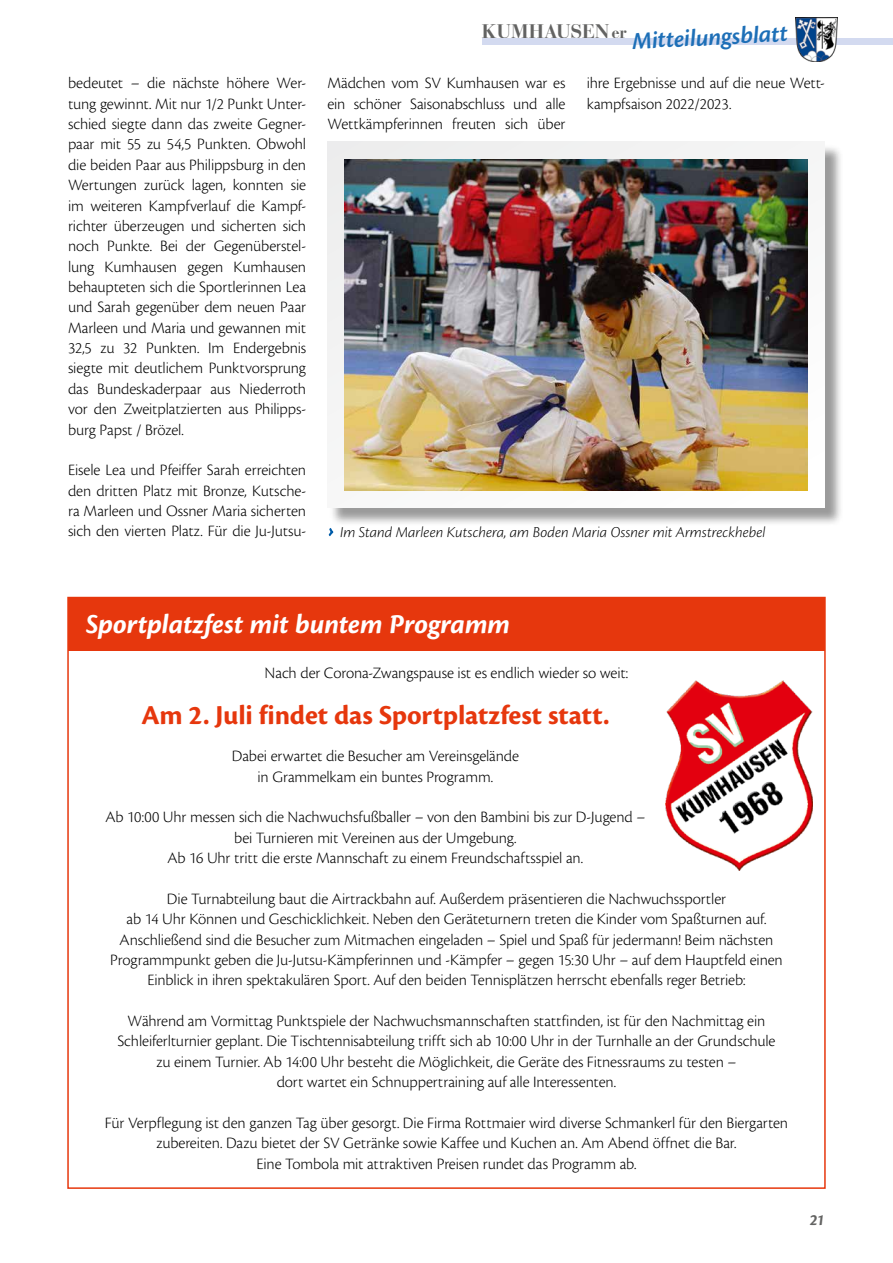
<style>
.page{position:relative;width:893px;height:1263px;background:#fff}
.page>*{position:absolute;margin:0;border:0;box-sizing:border-box;transform-origin:0 0}
.t1{font:700 28.5px "Cronos Pro";letter-spacing:-.005em;color:#e6370d}
.t2{font:italic 700 28.5px "Cronos Pro";letter-spacing:-.005em;color:#fff}
.t3{font:italic 600 25.2px "Cronos Pro";color:#1d6fb7}
.t4{font:700 19.5px "Bauer Bodoni Std";letter-spacing:.005em;color:#636362}
.t5{font:300 16.5px/20.4px "Cronos Pro";letter-spacing:-.01em;color:#000;text-align:center}
.t6{font:italic 700 16.5px "Cronos Pro";color:#636362}
.t7{font:italic 300 15.75px "Cronos Pro";color:#000}
.s1{font-size:16.5px}
</style>
<div class="page">
<div style="left:482px;top:38px;width:411px;height:6px;background:#d3daf0"></div>
<img style="left:795px;top:18px;width:43px;height:44px">
<div style="left:68px;top:597px;width:757px;height:54px;background:#e6370d"></div>
<div style="left:330px;top:144px;width:514px;height:382px;background:#000;opacity:.4"></div>
<div style="left:327px;top:142px;width:498px;height:365px;background:#f5f6f6"></div>
<img style="left:344px;top:159px;width:464px;height:331px">
<img style="left:665px;top:681px;width:147px;height:189px">
<p class="t5" style="left:68px;top:73px;width:240px;text-align:justify">bedeutet – die nächste höhere Wer&shy;tung gewinnt. Mit nur 1/2 Punkt Unter&shy;schied siegte dann das zweite Gegner&shy;paar mit 55 zu 54,5 Punkten. Obwohl die beiden Paar aus Philippsburg in den Wertungen zurück lagen, konnten sie im weiteren Kampfverlauf die Kampf&shy;richter überzeugen und sicherten sich noch Punkte. Bei der Gegenüberstel&shy;lung Kumhausen gegen Kumhausen behaupteten sich die Sportlerinnen Lea und Sarah gegenüber dem neuen Paar Marleen und Maria und gewannen mit 32,5 zu 32 Punkten. Im Endergebnis siegte mit deutlichem Punktvorsprung das Bundeskaderpaar aus Niederroth vor den Zweitplatzierten aus Philipps&shy;burg Papst / Brözel.</p>
<p class="t5" style="left:68px;top:460px;width:240px;text-align:justify">Eisele Lea und Pfeiffer Sarah erreichten den dritten Platz mit Bronze, Kutsche&shy;ra Marleen und Ossner Maria sicherten sich den vierten Platz. Für die Ju-Jutsu-</p>
<p class="t4" style="left:481px;top:19px;width:147px">KUMHAUSEN<span class="s1">er</span></p>
<h2 class="t3" style="left:631px;top:27px;width:157px;rotate:-3deg">Mitteilungsblatt</h2>
<p class="t5" style="left:327px;top:73px;width:240px;text-align:justify">Mädchen vom SV Kumhausen war es ein schöner Saisonabschluss und alle Wettkämpferinnen freuten sich über</p>
<p class="t5" style="left:587px;top:73px;width:240px;text-align:left">ihre Ergebnisse und auf die neue Wett&shy;kampfsaison 2022/2023.</p>
<p class="t7" style="left:340px;top:523px;width:427px">Im Stand Marleen Kutschera, am Boden Maria Ossner mit Armstreckhebel</p>
<h1 class="t2" style="left:86px;top:608px;width:426px">Sportplatzfest mit buntem Programm</h1>
<p class="t5" style="left:265px;top:663px;width:365px">Nach der Corona-Zwangspause ist es endlich wieder so weit:</p>
<h1 class="t1" style="left:141px;top:699px;width:470px">Am 2. Juli findet das Sportplatzfest statt.</h1>
<p class="t5" style="left:232px;top:746px;width:289px">Dabei erwartet die Besucher am Vereinsgelände in Grammelkam ein buntes Programm.</p>
<p class="t5" style="left:105px;top:807px;width:541px">Ab 10:00 Uhr messen sich die Nachwuchsfußballer – von den Bambini bis zur D-Jugend – bei Turnieren mit Vereinen aus der Umgebung.<br>Ab 16 Uhr tritt die erste Mannschaft zu einem Freundschaftsspiel an.</p>
<p class="t5" style="left:110px;top:888px;width:674px">Die Turnabteilung baut die Airtrackbahn auf. Außerdem präsentieren die Nachwuchssportler<br>ab 14 Uhr Können und Geschicklichkeit. Neben den Geräteturnern treten die Kinder vom Spaßturnen auf.<br>Anschließend sind die Besucher zum Mitmachen eingeladen – Spiel und Spaß für jedermann! Beim nächsten Programmpunkt geben die Ju-Jutsu-Kämpferinnen und -Kämpfer – gegen 15:30 Uhr – auf dem Hauptfeld einen Einblick in ihren spektakulären Sport. Auf den beiden Tennisplätzen herrscht ebenfalls reger Betrieb:</p>
<p class="t5" style="left:117px;top:1011px;width:660px">Während am Vormittag Punktspiele der Nachwuchsmannschaften stattfinden, ist für den Nachmittag ein Schleiferlturnier geplant. Die Tischtennisabteilung trifft sich ab 10:00 Uhr in der Turnhalle an der Grundschule zu einem Turnier. Ab 14:00 Uhr besteht die Möglichkeit, die Geräte des Fitnessraums zu testen –<br>dort wartet ein Schnuppertraining auf alle Interessenten.</p>
<p class="t5" style="left:105px;top:1112px;width:685px">Für Verpflegung ist den ganzen Tag über gesorgt. Die Firma Rottmaier wird diverse Schmankerl für den Biergarten zubereiten. Dazu bietet der SV Getränke sowie Kaffee und Kuchen an. Am Abend öffnet die Bar.<br>Eine Tombola mit attraktiven Preisen rundet das Programm ab.</p>
<p class="t6" style="left:810px;top:1210px;width:17px">21</p>
</div>
